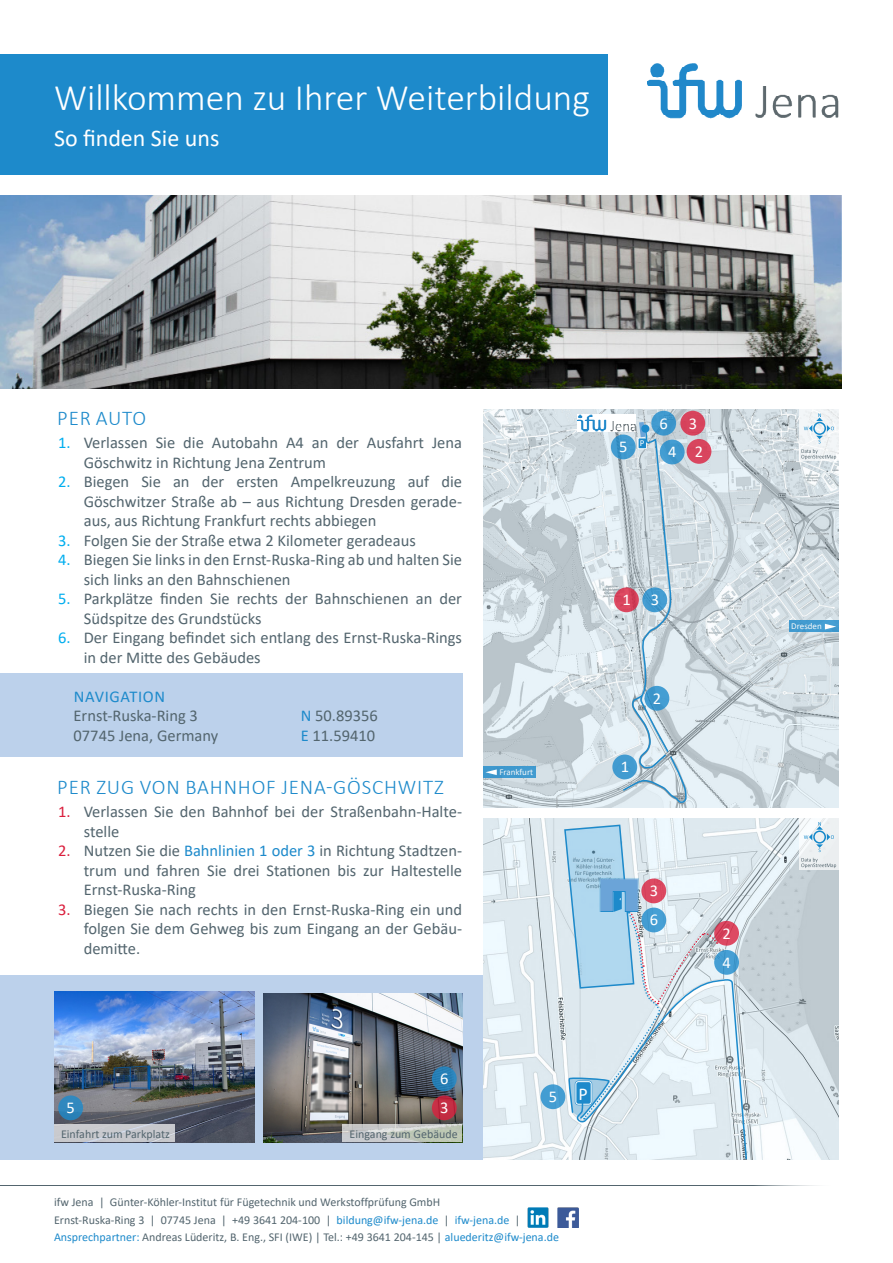
<style>
.page{position:relative;width:893px;height:1263px;background:#fff}
.page>*{position:absolute;margin:0;border:0;box-sizing:border-box;transform-origin:0 0}
.t1{font:300 37.5px "Calibri";color:#fff}
.t2{font:24px "Calibri";color:#fff}
.t3{font:300 21px "Calibri";letter-spacing:.04em;color:#1d8acb}
.t4{font:18px "Calibri";color:#fff}
.t5{font:16.5px/19.5px "Calibri";color:#53656e}
.t6{font:16.5px "Calibri";color:#fff}
.t7{font:16.5px "Calibri";letter-spacing:.04em;color:#1d8acb}
.t8{font:12px "Calibri";color:#53656e}
.t9{font:9px "Calibri";color:#fff}
.s1{color:#00aeef}
.s2{color:#1d8acb}
.s3{color:#da1f3d}
</style>
<div class="page">
<img style="left:648px;top:63px;width:191px;height:55px">
<div style="left:0;top:54px;width:608px;height:120px;background:#1d8acb"></div>
<img style="left:527px;top:1207px;width:51px;height:21px">
<hr style="left:0;top:1185px;width:839px;height:1px;background:#53656e">
<div style="left:0;top:975px;width:483px;height:184px;background:#bcd1eb"></div>
<img style="left:483px;top:818px;width:356px;height:341px">
<img style="left:483px;top:409px;width:356px;height:398px">
<div style="left:483px;top:766px;width:52px;height:11px;background:#3f99ce"></div>
<svg style="left:485px;top:769px;width:12px;height:6px"></svg>
<div style="left:789px;top:621px;width:49px;height:11px;background:#429bd0"></div>
<svg style="left:825px;top:624px;width:11px;height:5px"></svg>
<div style="left:799px;top:409px;width:40px;height:52px;background:#f2f5f7"></div>
<svg style="left:804px;top:413px;width:30px;height:30px"></svg>
<svg style="left:801px;top:449px;width:35px;height:10px"></svg>
<div style="left:799px;top:818px;width:40px;height:51px;background:#edf1f2"></div>
<svg style="left:804px;top:822px;width:30px;height:30px"></svg>
<svg style="left:801px;top:858px;width:35px;height:10px"></svg>
<img style="left:577px;top:415px;width:58px;height:17px">
<svg style="left:612px;top:754px;width:25px;height:25px"></svg>
<svg style="left:614px;top:587px;width:25px;height:25px"></svg>
<div style="left:687px;top:439px;width:24px;height:25px;background:#d8455e;border-radius:50%"></div>
<div style="left:680px;top:411px;width:25px;height:25px;background:#d8445e;border-radius:50%"></div>
<svg style="left:611px;top:435px;width:25px;height:24px"></svg>
<svg style="left:622px;top:422px;width:66px;height:382px"></svg>
<div style="left:641px;top:425px;width:8px;height:8px;background:#1d8acb;border-radius:50%"></div>
<div style="left:651px;top:411px;width:25px;height:25px;background:#3e98cd;border-radius:50%"></div>
<img style="left:264px;top:993px;width:198px;height:149px">
<img style="left:54px;top:992px;width:200px;height:150px">
<div style="left:0;top:673px;width:462px;height:84px;background:#bcd1eb"></div>
<div style="left:541px;top:1084px;width:24px;height:25px;background:#439dd2;border-radius:50%"></div>
<div style="left:58px;top:1095px;width:25px;height:25px;background:#3188be;border-radius:50%"></div>
<div style="left:432px;top:1066px;width:25px;height:25px;background:#2780b6;border-radius:50%"></div>
<img style="left:0;top:196px;width:842px;height:192px">
<svg style="left:563px;top:824px;width:185px;height:336px"></svg>
<div style="left:54px;top:1124px;width:120px;height:18px;background:#c8c9ce"></div>
<svg style="left:343px;top:1124px;width:119px;height:18px"></svg>
<svg style="left:432px;top:1095px;width:25px;height:25px"></svg>
<p class="t1" style="left:54px;top:74px;width:537px">Willkommen zu Ihrer Weiterbildung</p>
<p class="t2" style="left:54px;top:121px;width:167px">So finden Sie uns</p>
<p class="t3" style="left:57px;top:405px;width:91px">PER AUTO</p>
<p class="t5" style="left:84px;top:433px;width:380px;text-indent:-26px"><span class="s1">1.</span> Verlassen Sie die Autobahn A4 an der Ausfahrt Jena<br>Göschwitz in Richtung Jena Zentrum</p>
<p class="t5" style="left:84px;top:472px;width:380px;text-align:justify;text-indent:-26px"><span class="s1">2.</span> Biegen Sie an der ersten Ampelkreuzung auf die Göschwitzer Straße ab – aus Richtung Dresden gerade&shy;aus, aus Richtung Frankfurt rechts abbiegen</p>
<p class="t5" style="left:58px;top:530px;width:359px"><span class="s1">3.</span> Folgen Sie der Straße etwa 2 Kilometer geradeaus</p>
<p class="t5" style="left:84px;top:550px;width:380px;text-indent:-26px"><span class="s1">4.</span> Biegen Sie links in den Ernst-Ruska-Ring ab und halten Sie sich links an den Bahnschienen</p>
<p class="t5" style="left:84px;top:589px;width:380px;text-indent:-26px"><span class="s1">5.</span> Parkplätze finden Sie rechts der Bahnschienen an der<br>Südspitze des Grundstücks</p>
<p class="t5" style="left:84px;top:628px;width:380px;text-indent:-26px"><span class="s1">6.</span> Der Eingang befindet sich entlang des Ernst-Ruska-Rings in der Mitte des Gebäudes</p>
<p class="t7" style="left:74px;top:685px;width:93px">NAVIGATION</p>
<p class="t5" style="left:74px;top:706px;width:126px">Ernst-Ruska-Ring 3</p>
<p class="t5" style="left:74px;top:725px;width:146px">07745 Jena, Germany</p>
<p class="t5" style="left:301px;top:706px;width:79px"><span class="s2">N</span> 50.89356</p>
<p class="t5" style="left:301px;top:725px;width:76px"><span class="s2">E</span> 11.59410</p>
<p class="t3" style="left:57px;top:774px;width:388px">PER ZUG VON BAHNHOF JENA-GÖSCHWITZ</p>
<p class="t5" style="left:84px;top:801px;width:380px;text-indent:-26px"><span class="s3">1.</span> Verlassen Sie den Bahnhof bei der Straßenbahn-Halte&shy;stelle</p>
<p class="t5" style="left:84px;top:840px;width:380px;text-align:justify;text-indent:-26px"><span class="s3">2.</span> Nutzen Sie die <span class="s2">Bahnlinien 1 oder 3</span> in Richtung Stadtzen&shy;trum und fahren Sie drei Stationen bis zur Haltestelle Ernst-Ruska-Ring</p>
<p class="t5" style="left:84px;top:899px;width:380px;text-align:justify;text-indent:-26px"><span class="s3">3.</span> Biegen Sie nach rechts in den Ernst-Ruska-Ring ein und folgen Sie dem Gehweg bis zum Eingang an der Gebäu&shy;demitte.</p>
<p class="t9" style="left:499px;top:766px;width:35px">Frankfurt</p>
<p class="t6" style="left:619px;top:435px;width:10px">5</p>
<p class="t9" style="left:640px;top:437px;width:6px">P</p>
<p class="t6" style="left:660px;top:412px;width:10px">6</p>
<p class="t6" style="left:668px;top:440px;width:10px">4</p>
<p class="t6" style="left:689px;top:412px;width:10px">3</p>
<p class="t6" style="left:695px;top:440px;width:10px">2</p>
<p class="t6" style="left:622px;top:588px;width:10px">1</p>
<p class="t6" style="left:651px;top:588px;width:10px">3</p>
<p class="t6" style="left:621px;top:755px;width:10px">1</p>
<p class="t6" style="left:653px;top:687px;width:10px">2</p>
<p class="t6" style="left:650px;top:879px;width:10px">3</p>
<p class="t6" style="left:650px;top:908px;width:10px">6</p>
<p class="t6" style="left:722px;top:922px;width:10px">2</p>
<p class="t6" style="left:722px;top:951px;width:10px">4</p>
<p class="t6" style="left:67px;top:1096px;width:10px">5</p>
<p class="t6" style="left:440px;top:1067px;width:10px">6</p>
<p class="t6" style="left:440px;top:1096px;width:10px">3</p>
<p class="t8" style="left:61px;top:1125px;width:110px">Einfahrt zum Parkplatz</p>
<p class="t8" style="left:350px;top:1125px;width:110px">Eingang zum Gebäude</p>
<p class="t6" style="left:549px;top:1085px;width:10px">5</p>
<p class="t4" style="left:578px;top:1081px;width:11px">P</p>
<p class="t8" style="left:54px;top:1193px;width:388px">ifw Jena | Günter-Köhler-Institut für Fügetechnik und Werkstoffprüfung GmbH</p>
<p class="t8" style="left:54px;top:1211px;width:468px">Ernst-Ruska-Ring 3 | 07745 Jena | +49 3641 204-100 | <span class="s2">bildung@ifw-jena.de</span> | <span class="s2">ifw-jena.de</span> |</p>
<p class="t8" style="left:54px;top:1228px;width:506px"><span class="s2">Ansprechpartner:</span> Andreas Lüderitz, B. Eng., SFI (IWE) | Tel.: +49 3641 204-145 | <span class="s2">aluederitz@ifw-jena.de</span></p>
<p class="t9" style="left:791px;top:620px;width:32px">Dresden</p>
</div>
